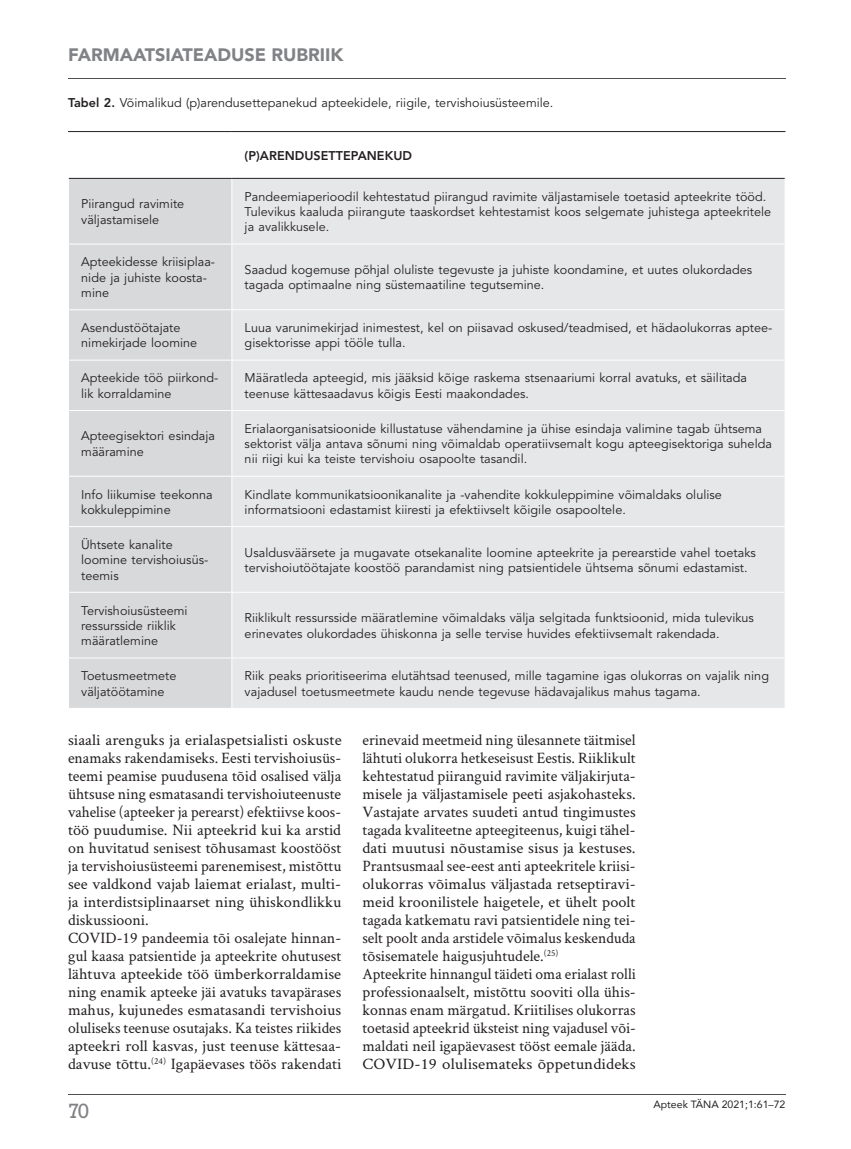
<style>
.page{position:relative;width:851px;height:1149px;background:#fff}
.page>*{position:absolute;margin:0;border:0;box-sizing:border-box;transform-origin:0 0}
.t1{font:21px "Rockwell Std";color:#808285}
.t2{font:900 18px "Avenir";color:#808285}
.t3{font:15.9px/18px "Crimson Text";color:#231f20}
.t4{font:15.9px/18px "Crimson Text";color:#231f20;scale:1.04 1}
.t5{font:12.6px/15.3px "Avenir LT Std";letter-spacing:.005em;color:#231f20}
.t6{font:800 12.6px "Avenir LT Std";letter-spacing:.005em;color:#231f20}
.t7{font:10.5px "Avenir";color:#231f20}
.s1{font-weight:800}
</style>
<div class="page">
<svg style="left:69px;top:132px;width:715px;height:46px"></svg>
<div style="left:69px;top:179px;width:162px;height:528px;background:#d8d9db"></div>
<div style="left:232px;top:179px;width:552px;height:528px;background:#e6e7e9"></div>
<hr style="left:231px;top:132px;width:1px;height:46px;background:#fff">
<hr style="left:68px;top:243px;width:164px;height:1px;background:#fff">
<hr style="left:232px;top:243px;width:553px;height:1px;background:#fff">
<hr style="left:68px;top:309px;width:164px;height:1px;background:#fff">
<hr style="left:232px;top:309px;width:553px;height:1px;background:#fff">
<hr style="left:68px;top:359px;width:164px;height:1px;background:#fff">
<hr style="left:232px;top:359px;width:553px;height:1px;background:#fff">
<hr style="left:68px;top:410px;width:164px;height:1px;background:#fff">
<hr style="left:232px;top:410px;width:553px;height:1px;background:#fff">
<hr style="left:68px;top:475px;width:164px;height:1px;background:#fff">
<hr style="left:232px;top:475px;width:553px;height:1px;background:#fff">
<hr style="left:68px;top:526px;width:164px;height:1px;background:#fff">
<hr style="left:232px;top:526px;width:553px;height:1px;background:#fff">
<hr style="left:68px;top:591px;width:164px;height:1px;background:#fff">
<hr style="left:232px;top:591px;width:553px;height:1px;background:#fff">
<hr style="left:68px;top:657px;width:164px;height:1px;background:#fff">
<hr style="left:232px;top:657px;width:553px;height:1px;background:#fff">
<hr style="left:68px;top:131px;width:164px;height:1px;background:#231f20">
<hr style="left:232px;top:131px;width:553px;height:1px;background:#231f20">
<hr style="left:69px;top:178px;width:163px;height:1px;background:#231f20">
<hr style="left:232px;top:178px;width:552px;height:1px;background:#231f20">
<hr style="left:68px;top:1094px;width:717px;height:1px;background:#505052">
<hr style="left:68px;top:79px;width:717px;height:1px;background:#505052">
<h2 class="t2" style="left:68px;top:43px;width:277px">FARMAATSIATEADUSE RUBRIIK</h2>
<p class="t5" style="left:68px;top:96px;width:487px"><span class="s1">Tabel 2.</span> Võimalikud (p)arendusettepanekud apteekidele, riigile, tervishoiusüsteemile.</p>
<p class="t6" style="left:244px;top:148px;width:169px">(P)ARENDUSETTEPANEKUD</p>
<p class="t5" style="left:81px;top:197px;width:105px">Piirangud ravimite väljastamisele</p>
<p class="t5" style="left:244px;top:189px;width:528px">Pandeemiaperioodil kehtestatud piirangud ravimite väljastamisele toetasid apteekrite tööd.<br>Tulevikus kaaluda piirangute taaskordset kehtestamist koos selgemate juhistega apteekritele ja avalikkusele.</p>
<p class="t5" style="left:81px;top:255px;width:135px">Apteekidesse kriisiplaa&shy;nide ja juhiste koosta&shy;mine</p>
<p class="t5" style="left:244px;top:262px;width:509px">Saadud kogemuse põhjal oluliste tegevuste ja juhiste koondamine, et uutes olukordades tagada optimaalne ning süstemaatiline tegutsemine.</p>
<p class="t5" style="left:81px;top:320px;width:117px">Asendustöötajate nimekirjade loomine</p>
<p class="t5" style="left:244px;top:320px;width:529px">Luua varunimekirjad inimestest, kel on piisavad oskused/teadmised, et hädaolukorras aptee&shy;gisektorisse appi tööle tulla.</p>
<p class="t5" style="left:81px;top:370px;width:139px">Apteekide töö piirkond&shy;lik korraldamine</p>
<p class="t5" style="left:244px;top:370px;width:504px">Määratleda apteegid, mis jääksid kõige raskema stsenaariumi korral avatuks, et säilitada teenuse kättesaadavus kõigis Eesti maakondades.</p>
<p class="t5" style="left:81px;top:428px;width:135px">Apteegisektori esindaja määramine</p>
<p class="t5" style="left:244px;top:421px;width:528px">Erialaorganisatsioonide killustatuse vähendamine ja ühise esindaja valimine tagab ühtsema sektorist välja antava sõnumi ning võimaldab operatiivsemalt kogu apteegisektoriga suhelda nii riigi kui ka teiste tervishoiu osapoolte tasandil.</p>
<p class="t5" style="left:81px;top:486px;width:133px">Info liikumise teekonna kokkuleppimine</p>
<p class="t5" style="left:244px;top:486px;width:478px">Kindlate kommunikatsioonikanalite ja -vahendite kokkuleppimine võimaldaks olulise informatsiooni edastamist kiiresti ja efektiivselt kõigile osapooltele.</p>
<p class="t5" style="left:81px;top:537px;width:129px">Ühtsete kanalite loomine tervishoiusüs&shy;teemis</p>
<p class="t5" style="left:244px;top:544px;width:512px">Usaldusväärsete ja mugavate otsekanalite loomine apteekrite ja perearstide vahel toetaks tervishoiutöötajate koostöö parandamist ning patsientidele ühtsema sõnumi edastamist.</p>
<p class="t5" style="left:81px;top:602px;width:108px">Tervishoiusüsteemi ressursside riiklik määratlemine</p>
<p class="t5" style="left:244px;top:610px;width:511px">Riiklikult ressursside määratlemine võimaldaks välja selgitada funktsioonid, mida tulevikus erinevates olukordades ühiskonna ja selle tervise huvides efektiivsemalt rakendada.</p>
<p class="t5" style="left:81px;top:668px;width:97px">Toetusmeetmete väljatöötamine</p>
<p class="t5" style="left:244px;top:668px;width:526px">Riik peaks prioritiseerima elutähtsad teenused, mille tagamine igas olukorras on vajalik ning vajadusel toetusmeetmete kaudu nende tegevuse hädavajalikus mahus tagama.</p>
<p class="t4" style="left:68px;top:730px;width:264px">siaali arenguks ja erialaspetsialisti oskuste enamaks rakendamiseks. Eesti tervishoiusüs&shy;teemi peamise puudusena tõid osalised välja ühtsuse ning esmatasandi tervishoiuteenuste vahelise (apteeker ja perearst) efektiivse koos&shy;töö puudumise. Nii apteekrid kui ka arstid on huvitatud senisest tõhusamast koostööst ja tervishoiusüsteemi parenemisest, mistõttu see valdkond vajab laiemat erialast, multi&shy;ja interdistsiplinaarset ning ühiskondlikku diskussiooni.<br>COVID-19 pandeemia tõi osalejate hinnan&shy;gul kaasa patsientide ja apteekrite ohutusest lähtuva apteekide töö ümberkorraldamise ning enamik apteeke jäi avatuks tavapärases mahus, kujunedes esmatasandi tervishoius oluliseks teenuse osutajaks. Ka teistes riikides apteekri roll kasvas, just teenuse kättesaa&shy;davuse tõttu.<sup>(24)</sup> Igapäevases töös rakendati</p>
<p class="t3" style="left:362px;top:730px;width:275px">erinevaid meetmeid ning ülesannete täitmisel lähtuti olukorra hetkeseisust Eestis. Riiklikult kehtestatud piiranguid ravimite väljakirjuta&shy;misele ja väljastamisele peeti asjakohasteks.<br>Vastajate arvates suudeti antud tingimustes tagada kvaliteetne apteegiteenus, kuigi tähel&shy;dati muutusi nõustamise sisus ja kestuses.<br>Prantsusmaal see-eest anti apteekritele kriisi&shy;olukorras võimalus väljastada retseptiravi&shy;meid kroonilistele haigetele, et ühelt poolt tagada katkematu ravi patsientidele ning tei&shy;selt poolt anda arstidele võimalus keskenduda tõsisematele haigusjuhtudele.<sup>(25)<br></sup>Apteekrite hinnangul täideti oma erialast rolli professionaalselt, mistõttu sooviti olla ühis&shy;konnas enam märgatud. Kriitilises olukorras toetasid apteekrid üksteist ning vajadusel või&shy;maldati neil igapäevasest tööst eemale jääda.<br>COVID-19 olulisemateks õppetundideks</p>
<h1 class="t1" style="left:68px;top:1098px;width:23px">70</h1>
<p class="t7" style="left:653px;top:1097px;width:133px">Apteek TÄNA 2021;1:61–72</p>
</div>
